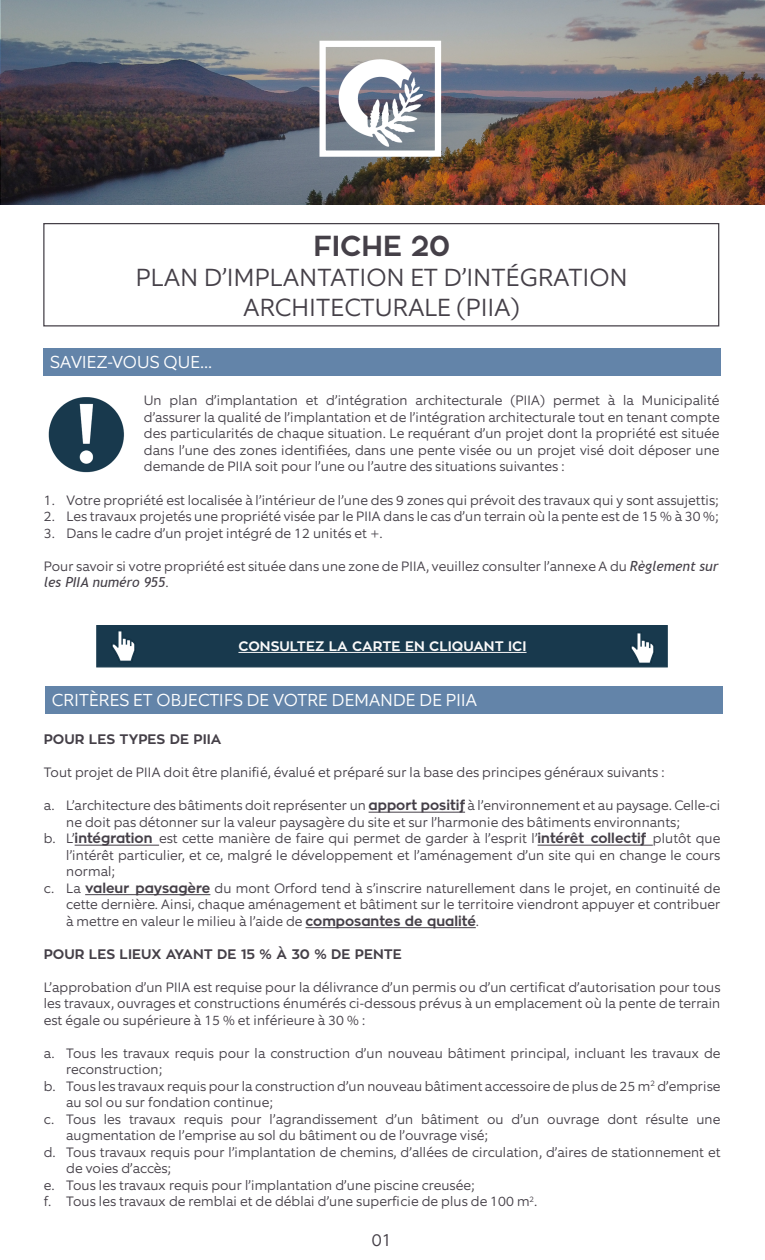
<style>
.page{position:relative;width:765px;height:1260px;background:#fff}
.page>*{position:absolute;margin:0;border:0;box-sizing:border-box;transform-origin:0 0}
.t1{font:700 28.75px "Zona Pro";color:#454048}
.t2{font:300 25px/30px "Equip";color:#454048;text-align:center}
.t3{font:300 17.5px "Equip";color:#fff}
.t4{font:300 17.5px "Equip";color:#454048}
.t5{font:300 13.75px/16.5px "Equip";color:#454048}
.t6{font:700 13.75px "Zona Pro";color:#454048}
.t7{font:700 13.75px "Zona Pro";color:#f9f9f9}
.s1{font-family:"Trebuchet MS";font-weight:400;font-style:italic}
.s2{font-family:"Zona Pro";font-weight:700}
</style>
<div class="page">
<div style="left:43px;top:348px;width:678px;height:28px;background:#6384a9"></div>
<img style="left:1px;top:0;width:764px;height:204px">
<img style="left:338px;top:54px;width:85px;height:109px">
<div style="left:320px;top:41px;width:121px;height:116px;border:6px solid #fff"></div>
<div style="left:45px;top:686px;width:677px;height:28px;background:#6384a9"></div>
<img style="left:48px;top:397px;width:76px;height:76px">
<hr style="left:369px;top:812px;width:96px;height:1px;background:#454048">
<hr style="left:75px;top:845px;width:84px;height:1px;background:#454048">
<hr style="left:538px;top:845px;width:115px;height:1px;background:#454048">
<hr style="left:85px;top:894px;width:125px;height:1px;background:#454048">
<hr style="left:306px;top:927px;width:170px;height:1px;background:#454048">
<div style="left:96px;top:625px;width:572px;height:42px;background:#18394d"></div>
<hr style="left:238px;top:652px;width:289px;height:1px;background:#f9f9f9">
<img style="left:111px;top:630px;width:25px;height:31px">
<img style="left:622px;top:632px;width:40px;height:34px">
<div style="left:43px;top:223px;width:676px;height:103px;border:1px solid #454048"></div>
<p class="t1" style="left:313px;top:227px;width:138px">FICHE 20</p>
<p class="t2" style="left:136px;top:262px;width:494px">PLAN D’IMPLANTATION ET D’INTÉGRATION<br>ARCHITECTURALE (PIIA)</p>
<p class="t3" style="left:50px;top:350px;width:163px">SAVIEZ-VOUS QUE...</p>
<p class="t5" style="left:144px;top:392px;width:577px;text-align:justify">Un plan d’implantation et d’intégration architecturale (PIIA) permet à la Municipalité d’assurer la qualité de l’implantation et de l’intégration architecturale tout en tenant compte des particularités de chaque situation. Le requérant d’un projet dont la propriété est située dans l’une des zones identifiées, dans une pente visée ou un projet visé doit déposer une demande de PIIA soit pour l’une ou l’autre des situations suivantes :</p>
<p class="t5" style="left:44px;top:491px;width:676px">1. Votre propriété est localisée à l’intérieur de l’une des 9 zones qui prévoit des travaux qui y sont assujettis;</p>
<p class="t5" style="left:44px;top:508px;width:676px">2. Les travaux projetés une propriété visée par le PIIA dans le cas d’un terrain où la pente est de 15 % à 30 %;</p>
<p class="t5" style="left:44px;top:524px;width:340px">3. Dans le cadre d’un projet intégré de 12 unités et +.</p>
<p class="t5" style="left:44px;top:557px;width:676px">Pour savoir si votre propriété est située dans une zone de PIIA, veuillez consulter l’annexe A du <span class="s1">Règlement sur les PIIA numéro 955</span>.</p>
<p class="t7" style="left:238px;top:637px;width:290px">CONSULTEZ LA CARTE EN CLIQUANT ICI</p>
<p class="t3" style="left:52px;top:688px;width:427px">CRITÈRES ET OBJECTIFS DE VOTRE DEMANDE DE PIIA</p>
<p class="t6" style="left:44px;top:731px;width:179px">POUR LES TYPES DE PIIA</p>
<p class="t5" style="left:44px;top:764px;width:622px">Tout projet de PIIA doit être planifié, évalué et préparé sur la base des principes généraux suivants :</p>
<p class="t5" style="left:66px;top:797px;width:656px;text-indent:-22px">a. L’architecture des bâtiments doit représenter un <span class="s2">apport positif</span> à l’environnement et au paysage. Celle-ci ne doit pas détonner sur la valeur paysagère du site et sur l’harmonie des bâtiments environnants;</p>
<p class="t5" style="left:66px;top:830px;width:656px;text-align:justify;text-indent:-22px">b. L’<span class="s2">intégration</span> est cette manière de faire qui permet de garder à l’esprit l’<span class="s2">intérêt collectif</span> plutôt que l’intérêt particulier, et ce, malgré le développement et l’aménagement d’un site qui en change le cours normal;</p>
<p class="t5" style="left:66px;top:880px;width:656px;text-align:justify;text-indent:-22px">c. La <span class="s2">valeur paysagère</span> du mont Orford tend à s’inscrire naturellement dans le projet, en continuité de cette dernière. Ainsi, chaque aménagement et bâtiment sur le territoire viendront appuyer et contribuer à mettre en valeur le milieu à l’aide de <span class="s2">composantes de qualité</span>.</p>
<p class="t6" style="left:44px;top:945px;width:360px">POUR LES LIEUX AYANT DE 15 % À 30 % DE PENTE</p>
<p class="t5" style="left:44px;top:979px;width:678px;text-align:justify">L’approbation d’un PIIA est requise pour la délivrance d’un permis ou d’un certificat d’autorisation pour tous les travaux, ouvrages et constructions énumérés ci-dessous prévus à un emplacement où la pente de terrain est égale ou supérieure à 15 % et inférieure à 30 % :</p>
<p class="t5" style="left:66px;top:1045px;width:656px;text-indent:-22px">a. Tous les travaux requis pour la construction d’un nouveau bâtiment principal, incluant les travaux de reconstruction;</p>
<p class="t5" style="left:66px;top:1078px;width:656px;text-indent:-22px">b. Tous les travaux requis pour la construction d’un nouveau bâtiment accessoire de plus de 25 m<sup>2</sup> d’emprise au sol ou sur fondation continue;</p>
<p class="t5" style="left:66px;top:1111px;width:656px;text-indent:-22px">c. Tous les travaux requis pour l’agrandissement d’un bâtiment ou d’un ouvrage dont résulte une augmentation de l’emprise au sol du bâtiment ou de l’ouvrage visé;</p>
<p class="t5" style="left:66px;top:1144px;width:656px;text-indent:-22px">d. Tous travaux requis pour l’implantation de chemins, d’allées de circulation, d’aires de stationnement et de voies d’accès;</p>
<p class="t5" style="left:44px;top:1177px;width:432px">e. Tous les travaux requis pour l’implantation d’une piscine creusée;</p>
<p class="t5" style="left:44px;top:1193px;width:495px">f. Tous les travaux de remblai et de déblai d’une superficie de plus de 100 m<sup>2</sup>.</p>
<p class="t4" style="left:372px;top:1228px;width:22px">01</p>
</div>
